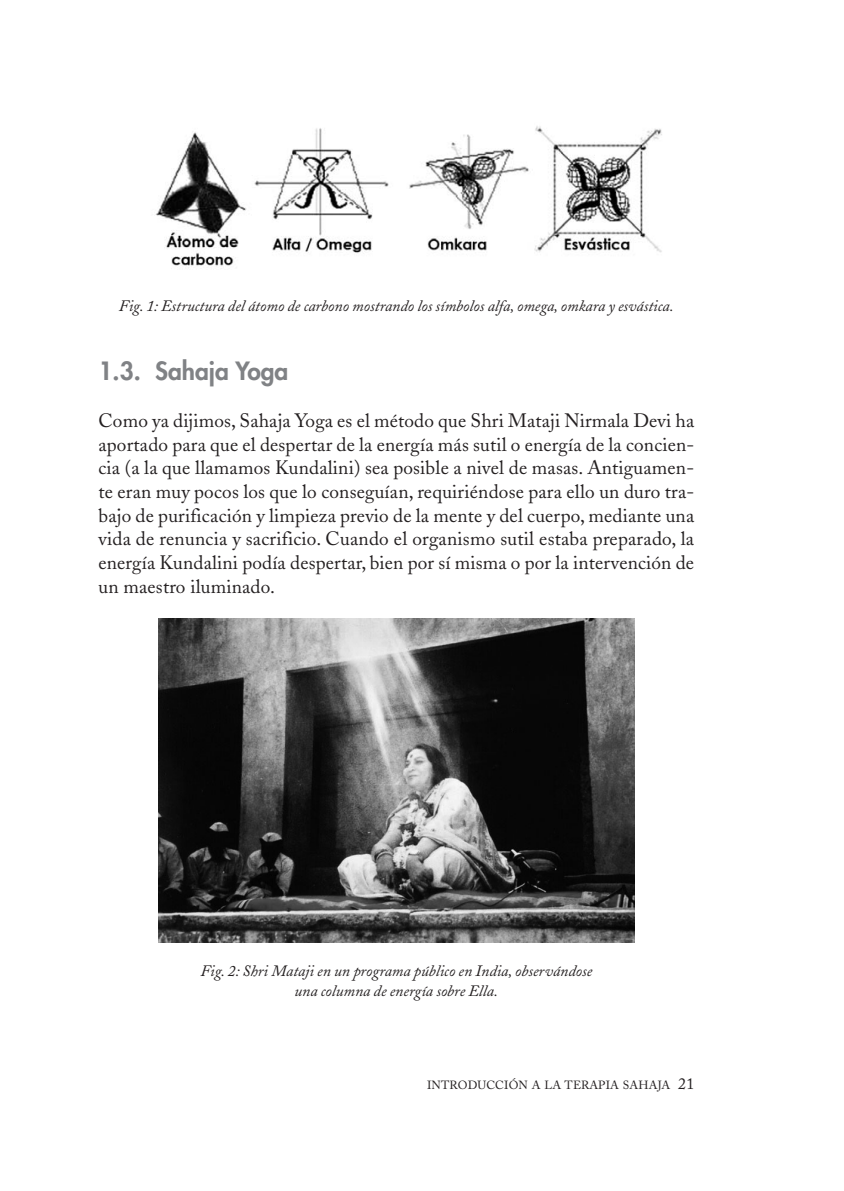
<style>
.page{position:relative;width:844px;height:1191px;background:#fff}
.page>*{position:absolute;margin:0;border:0;box-sizing:border-box;transform-origin:0 0}
.t1{font:800 24.5px "Futura";color:#808285}
.t2{font:19.25px/23.6px "Adobe Caslon";letter-spacing:.01em;color:#231f20;text-align:justify}
.t3{font:italic 15.75px/20.1px "Adobe Caslon";color:#231f20;text-align:center}
.t4{font:11.9px "Adobe Caslon";letter-spacing:.015em;color:#231f20}
.s1{font-size:15.75px}
</style>
<div class="page">
<svg style="left:155px;top:126px;width:507px;height:817px"></svg>
<p class="t3" style="left:119px;top:297px;width:556px">Fig. 1: Estructura del átomo de carbono mostrando los símbolos alfa, omega, omkara y esvástica.</p>
<p class="t1" style="left:98px;top:359px;width:191px">1.3. Sahaja Yoga</p>
<p class="t2" style="left:98px;top:411px;width:597px">Como ya dijimos, Sahaja Yoga es el método que Shri Mataji Nirmala Devi ha aportado para que el despertar de la energía más sutil o energía de la concien&shy;cia (a la que llamamos Kundalini) sea posible a nivel de masas. Antiguamen&shy;te eran muy pocos los que lo conseguían, requiriéndose para ello un duro tra&shy;bajo de purificación y limpieza previo de la mente y del cuerpo, mediante una vida de renuncia y sacrificio. Cuando el organismo sutil estaba preparado, la energía Kundalini podía despertar, bien por sí misma o por la intervención de un maestro iluminado.</p>
<p class="t3" style="left:200px;top:962px;width:393px">Fig. 2: Shri Mataji en un programa público en India, observándose una columna de energía sobre Ella.</p>
<p class="t4" style="left:427px;top:1080px;width:268px">INTRODUCCIÓN A LA TERAPIA SAHAJA <span class="s1">21</span></p>
</div>
